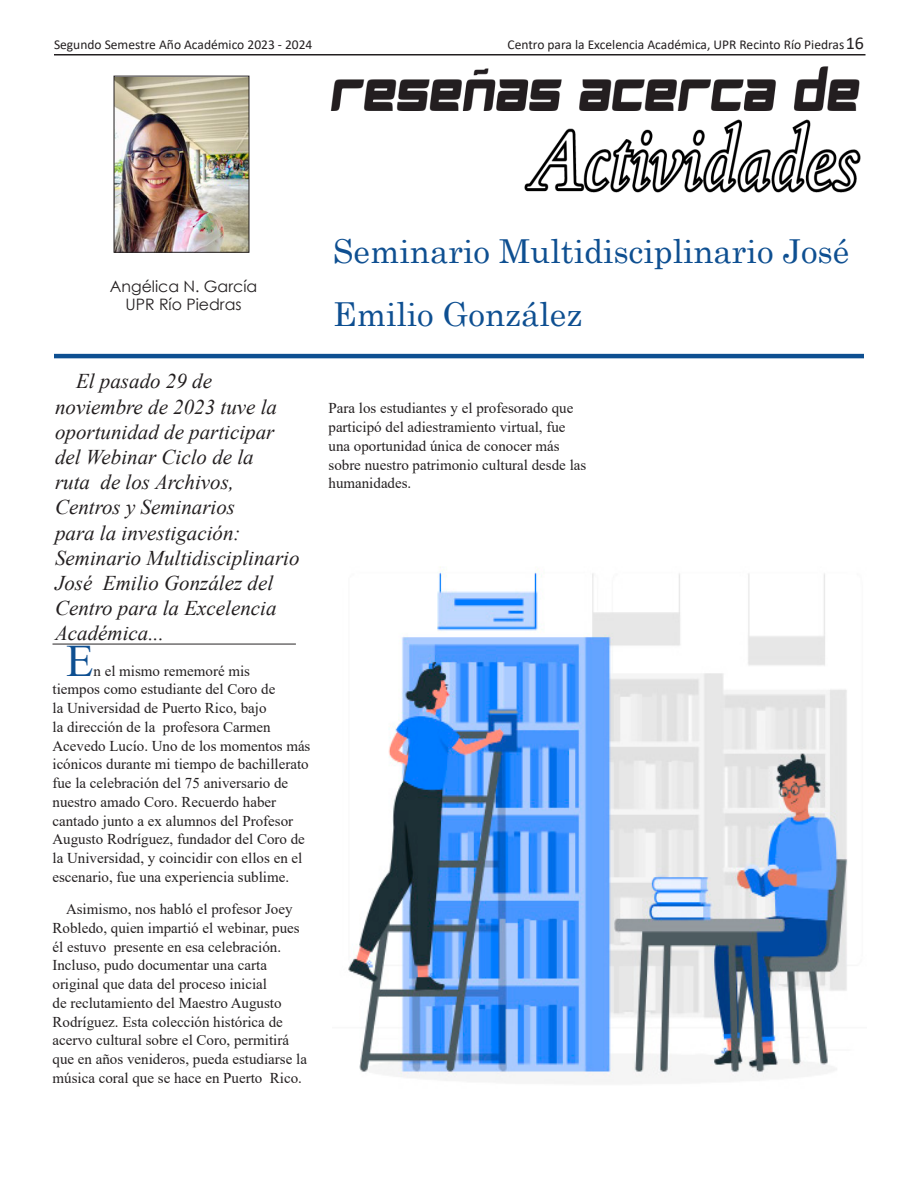
<style>
.page{position:relative;width:918px;height:1188px;background:#fff}
.page>*{position:absolute;margin:0;border:0;box-sizing:border-box;transform-origin:0 0}
.Facultad{font:45px "Times New Roman";color:#0e4f91}
.Titulo{font:33px/63px "Century";color:#0e4f91}
.Sumario{font:italic 21px/25.2px "Times New Roman";color:#231f20}
.Nombre{font:15.75px "Century Gothic";color:#231f20}
.Facultad-2{font:15px/18.8px "Times New Roman";color:#231f20}
.t1{font:13.5px "Calibri";color:#231f20}
.s1{font-size:18px}
</style>
<div class="page">
<hr style="left:54px;top:54px;width:812px;height:2px;background:#231f20">
<hr style="left:54px;top:354px;width:810px;height:4px;background:#0e4f91">
<hr style="left:52px;top:644px;width:244px;height:1px;background:#282526">
<img style="left:116px;top:78px;width:131px;height:173px">
<div style="left:114px;top:76px;width:135px;height:177px;border:1px solid #231f20"></div>
<img style="left:348px;top:566px;width:500px;height:517px">
<img style="left:330px;top:66px;width:531px;height:127px">
<p class="t1" style="left:54px;top:35px;width:260px">Segundo Semestre Año Académico 2023 - 2024</p>
<p class="t1" style="left:507px;top:35px;width:358px">Centro para la Excelencia Académica, UPR Recinto Río Piedras<span class="s1">16</span></p>
<p class="Nombre" style="left:110px;top:276px;width:149px">Angélica N. García</p>
<p class="Nombre" style="left:126px;top:294px;width:118px">UPR Río Piedras</p>
<p class="Titulo" style="left:333px;top:217px;width:518px">Seminario Multidisciplinario José<br>Emilio González</p>
<p class="Sumario" style="left:55px;top:368px;width:246px;text-indent:21px">El pasado 29 de noviembre de 2023 tuve la oportunidad de participar del Webinar Ciclo de la<br>ruta de los Archivos,<br>Centros y Seminarios<br>para la investigación:<br>Seminario Multidisciplinario<br>José Emilio González del<br>Centro para la Excelencia<br>Académica...</p>
<p class="Facultad" style="left:66px;top:629px;width:29px">E</p>
<p class="Facultad-2" style="left:52px;top:661px;width:259px;text-indent:41px">n el mismo rememoré mis<br>tiempos como estudiante del Coro de<br>la Universidad de Puerto Rico, bajo<br>la dirección de la profesora Carmen Acevedo Lucío. Uno de los momentos más icónicos durante mi tiempo de bachillerato fue la celebración del 75 aniversario de nuestro amado Coro. Recuerdo haber cantado junto a ex alumnos del Profesor Augusto Rodríguez, fundador del Coro de la Universidad, y coincidir con ellos en el escenario, fue una experiencia sublime.</p>
<p class="Facultad-2" style="left:52px;top:899px;width:256px;text-indent:14px">Asimismo, nos habló el profesor Joey Robledo, quien impartió el webinar, pues él estuvo presente en esa celebración.<br>Incluso, pudo documentar una carta original que data del proceso inicial<br>de reclutamiento del Maestro Augusto Rodríguez. Esta colección histórica de acervo cultural sobre el Coro, permitirá que en años venideros, pueda estudiarse la música coral que se hace en Puerto Rico.</p>
<p class="Facultad-2" style="left:328px;top:399px;width:259px">Para los estudiantes y el profesorado que participó del adiestramiento virtual, fue una oportunidad única de conocer más sobre nuestro patrimonio cultural desde las humanidades.</p>
</div>
